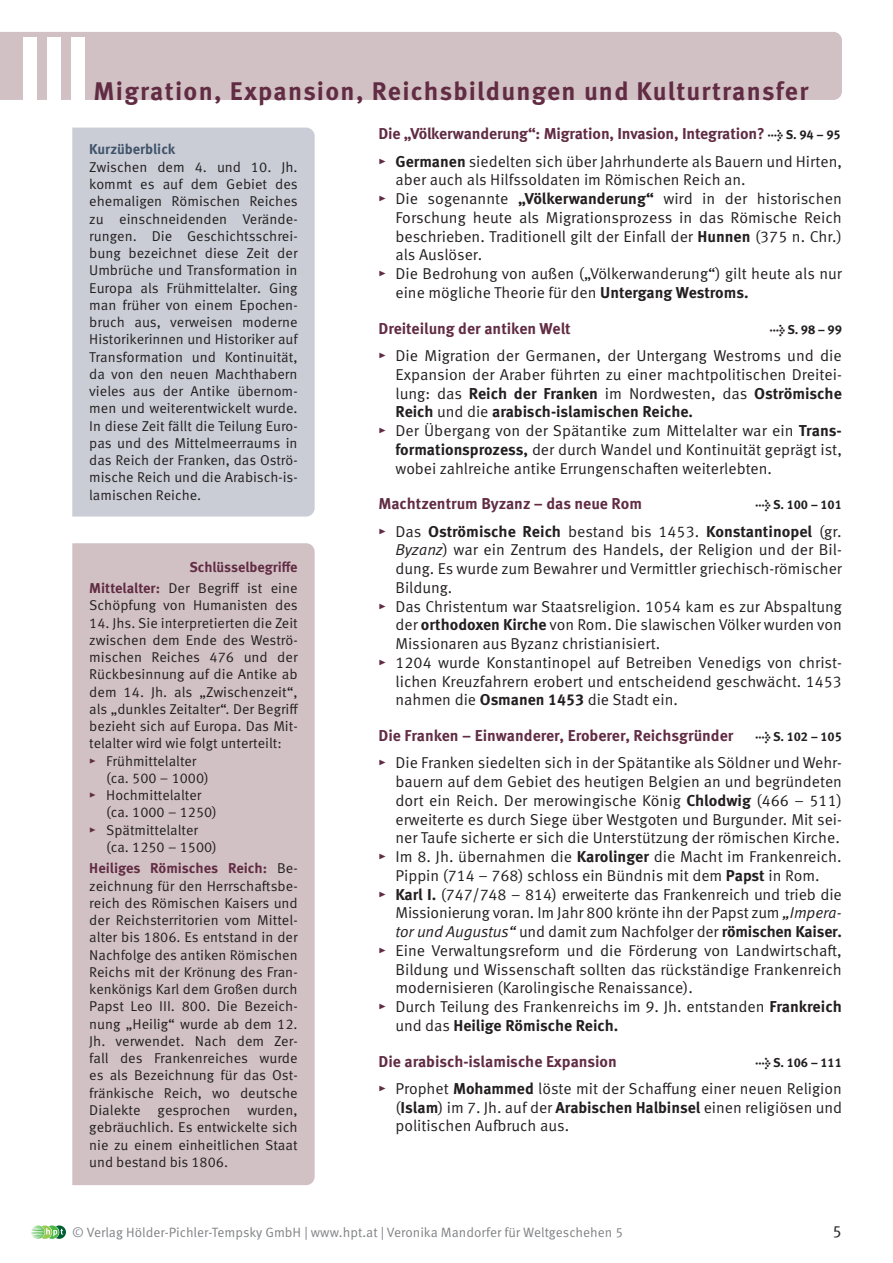
<style>
.page{position:relative;width:893px;height:1263px;background:#fff}
.page>*{position:absolute;margin:0;border:0;box-sizing:border-box;transform-origin:0 0}
.Kapitel_Nr{font:700 90px "Meta Pro";color:#fff}
.Kapitelbezeichnung{font:700 25.5px "Meta Pro";letter-spacing:.045em;color:#612c43}
.t1{font:16.5px "Meta Pro Norm";color:#231f20}
.Aufzaehlung_imTXT{font:15.75px/18.8px "Meta Pro Norm";color:#231f20;text-align:justify}
.Head2{font:700 15.75px "Meta Pro";letter-spacing:-.005em;color:#612c43}
.txt_Schlüsselbefrige{font:14.25px/17.2px "Meta Pro Norm";color:#231f20}
.txt_ohneAbstand{font:14.25px/17.2px "Meta Pro Norm";color:#231f20;text-align:justify}
.txt_ohneAbstand-2{font:700 14.25px "Meta Pro";color:#612c43}
.txt_info_blauehinter{font:700 14.25px "Meta Pro";letter-spacing:-.005em;color:#40546a}
.t2{font:13.5px "Meta Pro Norm";color:#808285}
.Head2-2{font:700 12.75px "Meta Pro";letter-spacing:-.015em;color:#231f20}
.s1{font-family:"Meta Pro";font-weight:700;color:#612c43}
.s2{font-size:12.75px;color:#231f20}
.s3{font-family:"Meta Pro";font-weight:700}
.s4{font-family:"Meta Pro Norm Ita"}
</style>
<div class="page">
<svg style="left:31px;top:1225px;width:35px;height:14px"></svg>
<div style="left:72px;top:128px;width:243px;height:388px;background:#cacdd6"></div>
<div style="left:0;top:32px;width:842px;height:68px;background:#d1c1c4"></div>
<div style="left:72px;top:543px;width:243px;height:642px;background:#d1c1c4"></div>
<p class="Kapitel_Nr" style="left:17px;top:-2px;width:76px">III</p>
<p class="Kapitelbezeichnung" style="left:94px;top:71px;width:716px">Migration, Expansion, Reichsbildungen und Kulturtransfer</p>
<p class="txt_info_blauehinter" style="left:89px;top:138px;width:88px">Kurzüberblick</p>
<p class="txt_ohneAbstand" style="left:89px;top:157px;width:210px">Zwischen dem 4. und 10. Jh. kommt es auf dem Gebiet des ehemaligen Römischen Reiches zu einschneidenden Verände&shy;rungen. Die Geschichtsschrei&shy;bung bezeichnet diese Zeit der Umbrüche und Transformation in Europa als Frühmittelalter. Ging man früher von einem Epochen&shy;bruch aus, verweisen moderne Historikerinnen und Historiker auf Transformation und Kontinuität, da von den neuen Machthabern vieles aus der Antike übernom&shy;men und weiterentwickelt wurde.<br>In diese Zeit fällt die Teilung Euro&shy;pas und des Mittelmeerraums in das Reich der Franken, das Oströ&shy;mische Reich und die Arabisch-is&shy;lamischen Reiche.</p>
<p class="txt_ohneAbstand-2" style="left:189px;top:556px;width:110px">Schlüsselbegriffe</p>
<p class="txt_Schlüsselbefrige" style="left:89px;top:579px;width:210px"><span class="s1">Mittelalter:</span> Der Begriff ist eine<br>Schöpfung von Humanisten des</p>
<p class="txt_Schlüsselbefrige" style="left:89px;top:613px;width:211px;text-align:justify">14. Jhs. Sie interpretierten die Zeit zwischen dem Ende des Weströ&shy;mischen Reiches 476 und der Rückbesinnung auf die Antike ab dem 14. Jh. als „Zwischenzeit“, als „dunkles Zeitalter“. Der Begriff bezieht sich auf Europa. Das Mit&shy;telalter wird wie folgt unterteilt:</p>
<p class="txt_Schlüsselbefrige" style="left:106px;top:751px;width:104px;text-indent:-17px"><span class="s1">▸</span> Frühmittelalter (ca. 500 – 1000)</p>
<p class="txt_Schlüsselbefrige" style="left:106px;top:786px;width:112px;text-indent:-17px"><span class="s1">▸</span> Hochmittelalter (ca. 1000 – 1250)</p>
<p class="txt_Schlüsselbefrige" style="left:106px;top:820px;width:112px;text-indent:-17px"><span class="s1">▸</span> Spätmittelalter (ca. 1250 – 1500)</p>
<p class="txt_Schlüsselbefrige" style="left:89px;top:859px;width:210px;text-align:justify"><span class="s1">Heiliges Römisches Reich:</span> Be&shy;zeichnung für den Herrschaftsbe&shy;reich des Römischen Kaisers und der Reichsterritorien vom Mittel&shy;alter bis 1806. Es entstand in der Nachfolge des antiken Römischen Reichs mit der Krönung des Fran&shy;kenkönigs Karl dem Großen durch Papst Leo III. 800. Die Bezeich&shy;nung „Heilig“ wurde ab dem 12.<br>Jh. verwendet. Nach dem Zer&shy;fall des Frankenreiches wurde es als Bezeichnung für das Ost&shy;fränkische Reich, wo deutsche Dialekte gesprochen wurden, gebräuchlich. Es entwickelte sich nie zu einem einheitlichen Staat und bestand bis 1806.</p>
<p class="Head2" style="left:378px;top:122px;width:464px">Die „Völkerwanderung“: Migration, Invasion, Integration? <span class="s2">→ S. 94 – 95</span></p>
<p class="Aufzaehlung_imTXT" style="left:395px;top:151px;width:448px;text-indent:-17px"><span class="s1">▸</span> <span class="s3">Germanen</span> siedelten sich über Jahrhunderte als Bauern und Hirten, aber auch als Hilfssoldaten im Römischen Reich an.</p>
<p class="Aufzaehlung_imTXT" style="left:395px;top:188px;width:448px;text-indent:-17px"><span class="s1">▸</span> Die sogenannte <span class="s3">„Völkerwanderung“</span> wird in der historischen Forschung heute als Migrationsprozess in das Römische Reich beschrieben. Traditionell gilt der Einfall der <span class="s3">Hunnen</span> (375 n. Chr.) als Auslöser.</p>
<p class="Aufzaehlung_imTXT" style="left:395px;top:263px;width:448px;text-indent:-17px"><span class="s1">▸</span> Die Bedrohung von außen („Völkerwanderung“) gilt heute als nur eine mögliche Theorie für den <span class="s3">Untergang Westroms.</span></p>
<p class="Head2" style="left:378px;top:316px;width:194px">Dreiteilung der antiken Welt</p>
<p class="Head2-2" style="left:770px;top:319px;width:74px">→ S. 98 – 99</p>
<p class="Aufzaehlung_imTXT" style="left:395px;top:345px;width:448px;text-indent:-17px"><span class="s1">▸</span> Die Migration der Germanen, der Untergang Westroms und die Expansion der Araber führten zu einer machtpolitischen Dreitei&shy;lung: das <span class="s3">Reich der Franken</span> im Nordwesten, das <span class="s3">Oströmische Reich</span> und die <span class="s3">arabisch-islamischen Reiche.</span></p>
<p class="Aufzaehlung_imTXT" style="left:395px;top:420px;width:448px;text-indent:-17px"><span class="s1">▸</span> Der Übergang von der Spätantike zum Mittelalter war ein <span class="s3">Trans&shy;formationsprozess,</span> der durch Wandel und Kontinuität geprägt ist, wobei zahlreiche antike Errungenschaften weiterlebten.</p>
<p class="Head2" style="left:378px;top:491px;width:265px">Machtzentrum Byzanz – das neue Rom</p>
<p class="Head2-2" style="left:756px;top:495px;width:88px">→ S. 100 – 101</p>
<p class="Aufzaehlung_imTXT" style="left:395px;top:521px;width:448px;text-indent:-17px"><span class="s1">▸</span> Das <span class="s3">Oströmische Reich</span> bestand bis 1453. <span class="s3">Konstantinopel</span> (gr.<br><span class="s4">Byzanz</span>) war ein Zentrum des Handels, der Religion und der Bil&shy;dung. Es wurde zum Bewahrer und Vermittler griechisch-römischer Bildung.</p>
<p class="Aufzaehlung_imTXT" style="left:395px;top:596px;width:448px;text-indent:-17px"><span class="s1">▸</span> Das Christentum war Staatsreligion. 1054 kam es zur Abspaltung der <span class="s3">orthodoxen Kirche</span> von Rom. Die slawischen Völker wurden von Missionaren aus Byzanz christianisiert.</p>
<p class="Aufzaehlung_imTXT" style="left:395px;top:652px;width:448px;text-indent:-17px"><span class="s1">▸</span> 1204 wurde Konstantinopel auf Betreiben Venedigs von christ&shy;lichen Kreuzfahrern erobert und entscheidend geschwächt. 1453 nahmen die <span class="s3">Osmanen 1453</span> die Stadt ein.</p>
<p class="Head2" style="left:378px;top:723px;width:356px">Die Franken – Einwanderer, Eroberer, Reichsgründer</p>
<p class="Head2-2" style="left:756px;top:727px;width:88px">→ S. 102 – 105</p>
<p class="Aufzaehlung_imTXT" style="left:395px;top:752px;width:448px;text-indent:-17px"><span class="s1">▸</span> Die Franken siedelten sich in der Spätantike als Söldner und Wehr&shy;bauern auf dem Gebiet des heutigen Belgien an und begründeten dort ein Reich. Der merowingische König <span class="s3">Chlodwig</span> (466 – 511) erweiterte es durch Siege über Westgoten und Burgunder. Mit sei&shy;ner Taufe sicherte er sich die Unterstützung der römischen Kirche.</p>
<p class="Aufzaehlung_imTXT" style="left:378px;top:846px;width:465px;text-align:center"><span class="s1">▸</span> Im 8. Jh. übernahmen die <span class="s3">Karolinger</span> die Macht im Frankenreich.<br>Pippin (714 – 768) schloss ein Bündnis mit dem <span class="s3">Papst</span> in Rom.</p>
<p class="Aufzaehlung_imTXT" style="left:395px;top:884px;width:448px;text-indent:-17px"><span class="s1">▸</span> <span class="s3">Karl I.</span> (747/748 – 814) erweiterte das Frankenreich und trieb die Missionierung voran. Im Jahr 800 krönte ihn der Papst zum <span class="s4">„Impera&shy;tor und Augustus“</span> und damit zum Nachfolger der <span class="s3">römischen Kaiser.</span></p>
<p class="Aufzaehlung_imTXT" style="left:395px;top:940px;width:448px;text-indent:-17px"><span class="s1">▸</span> Eine Verwaltungsreform und die Förderung von Landwirtschaft, Bildung und Wissenschaft sollten das rückständige Frankenreich modernisieren (Karolingische Renaissance).</p>
<p class="Aufzaehlung_imTXT" style="left:395px;top:996px;width:448px;text-indent:-17px"><span class="s1">▸</span> Durch Teilung des Frankenreichs im 9. Jh. entstanden <span class="s3">Frankreich </span>und das <span class="s3">Heilige Römische Reich.</span></p>
<p class="Head2" style="left:378px;top:1049px;width:240px">Die arabisch-islamische Expansion</p>
<p class="Head2-2" style="left:756px;top:1052px;width:88px">→ S. 106 – 111</p>
<p class="Aufzaehlung_imTXT" style="left:395px;top:1078px;width:448px;text-indent:-17px"><span class="s1">▸</span> Prophet <span class="s3">Mohammed</span> löste mit der Schaffung einer neuen Religion (<span class="s3">Islam</span>) im 7. Jh. auf der <span class="s3">Arabischen Halbinsel</span> einen religiösen und politischen Aufbruch aus.</p>
<p class="t2" style="left:72px;top:1222px;width:552px">© Verlag Hölder-Pichler-Tempsky GmbH | www.hpt.at | Veronika Mandorfer für Weltgeschehen 5</p>
<p class="t1" style="left:832px;top:1219px;width:11px">5</p>
</div>
